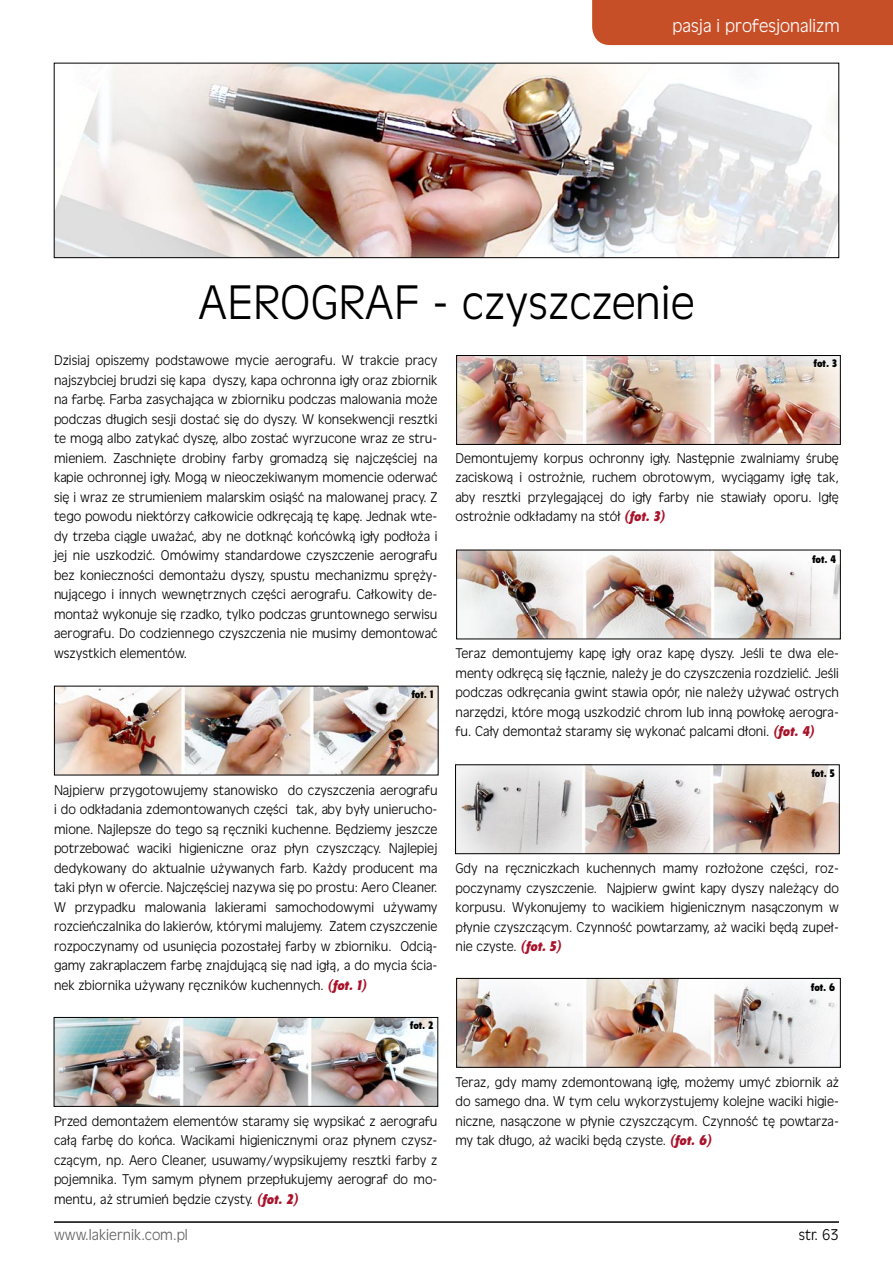
<style>
.page{position:relative;width:893px;height:1263px;background:#fff}
.page>*{position:absolute;margin:0;border:0;box-sizing:border-box;transform-origin:0 0}
.t1{font:46.5px "Olivea CEFN Light";letter-spacing:.005em;color:#000}
.t2{font:18px "Olivea CEFN Light";letter-spacing:.005em;color:#fff}
.t3{font:15px "Olivea CEFN Light";letter-spacing:.005em;color:#636363}
.t4{font:15px "Olivea CEFN Light";color:#000}
.t5{font:13.5px/19.5px "Olivea CEFN Light";letter-spacing:.005em;color:#000;text-align:justify}
.t6{font:700 10.5px "Olivea CEFN";color:#000}
.s1{font-family:"Olivea CEFN";font-weight:700;font-style:italic;color:#a9122a}
</style>
<div class="page">
<hr style="left:54px;top:1221px;width:785px;height:2px;background:#000">
<img style="left:56px;top:65px;width:781px;height:191px">
<div style="left:54px;top:63px;width:785px;height:195px;border:1px solid #000"></div>
<img style="left:56px;top:688px;width:380px;height:85px">
<img style="left:56px;top:1019px;width:380px;height:85px">
<div style="left:54px;top:1017px;width:384px;height:89px;border:1px solid #000"></div>
<img style="left:458px;top:357px;width:380px;height:86px">
<div style="left:456px;top:355px;width:384px;height:90px;border:1px solid #000"></div>
<img style="left:458px;top:980px;width:380px;height:85px">
<div style="left:456px;top:978px;width:384px;height:89px;border:1px solid #000"></div>
<img style="left:457px;top:766px;width:380px;height:86px">
<div style="left:455px;top:764px;width:384px;height:90px;border:1px solid #000"></div>
<img style="left:458px;top:552px;width:380px;height:85px">
<div style="left:592px;top:0;width:301px;height:45px;background:#c74f27"></div>
<p class="t2" style="left:672px;top:15px;width:169px">pasja i profesjonalizm</p>
<p class="t1" style="left:198px;top:275px;width:498px">AEROGRAF - czyszczenie</p>
<p class="t5" style="left:54px;top:350px;width:385px">Dzisiaj opiszemy podstawowe mycie aerografu. W trakcie pracy najszybciej brudzi się kapa dyszy, kapa ochronna igły oraz zbiornik na farbę. Farba zasychająca w zbiorniku podczas malowania może podczas długich sesji dostać się do dyszy. W konsekwencji resztki te mogą albo zatykać dyszę, albo zostać wyrzucone wraz ze stru&shy;mieniem. Zaschnięte drobiny farby gromadzą się najczęściej na kapie ochronnej igły. Mogą w nieoczekiwanym momencie oderwać się i wraz ze strumieniem malarskim osiąść na malowanej pracy. Z tego powodu niektórzy całkowicie odkręcają tę kapę. Jednak wte&shy;dy trzeba ciągle uważać, aby ne dotknąć końcówką igły podłoża i jej nie uszkodzić. Omówimy standardowe czyszczenie aerografu bez konieczności demontażu dyszy, spustu mechanizmu spręży&shy;nującego i innych wewnętrznych części aerografu. Całkowity de&shy;montaż wykonuje się rzadko, tylko podczas gruntownego serwisu aerografu. Do codziennego czyszczenia nie musimy demontować wszystkich elementów.</p>
<p class="t6" style="left:411px;top:688px;width:24px">fot. 1</p>
<p class="t5" style="left:54px;top:780px;width:385px">Najpierw przygotowujemy stanowisko do czyszczenia aerografu i do odkładania zdemontowanych części tak, aby były unierucho&shy;mione. Najlepsze do tego są ręczniki kuchenne. Będziemy jeszcze potrzebować waciki higieniczne oraz płyn czyszczący. Najlepiej dedykowany do aktualnie używanych farb. Każdy producent ma taki płyn w ofercie. Najczęściej nazywa się po prostu: Aero Cleaner.<br>W przypadku malowania lakierami samochodowymi używamy rozcieńczalnika do lakierów, którymi malujemy. Zatem czyszczenie rozpoczynamy od usunięcia pozostałej farby w zbiorniku. Odcią&shy;gamy zakraplaczem farbę znajdującą się nad igłą, a do mycia ścia&shy;nek zbiornika używany ręczników kuchennych. <span class="s1">(fot. 1)</span></p>
<p class="t6" style="left:410px;top:1019px;width:25px">fot. 2</p>
<p class="t6" style="left:814px;top:356px;width:25px">fot. 3</p>
<p class="t5" style="left:455px;top:448px;width:385px">Demontujemy korpus ochronny igły. Następnie zwalniamy śrubę zaciskową i ostrożnie, ruchem obrotowym, wyciągamy igłę tak, aby resztki przylegającej do igły farby nie stawiały oporu. Igłę ostrożnie odkładamy na stół <span class="s1">(fot. 3)</span></p>
<p class="t6" style="left:812px;top:552px;width:25px">fot. 4</p>
<p class="t5" style="left:455px;top:643px;width:385px">Teraz demontujemy kapę igły oraz kapę dyszy. Jeśli te dwa ele&shy;menty odkręcą się łącznie, należy je do czyszczenia rozdzielić. Jeśli podczas odkręcania gwint stawia opór, nie należy używać ostrych narzędzi, które mogą uszkodzić chrom lub inną powłokę aerogra&shy;fu. Cały demontaż staramy się wykonać palcami dłoni. <span class="s1">(fot. 4)</span></p>
<p class="t6" style="left:811px;top:766px;width:25px">fot. 5</p>
<p class="t5" style="left:455px;top:858px;width:385px">Gdy na ręczniczkach kuchennych mamy rozłożone części, roz&shy;poczynamy czyszczenie. Najpierw gwint kapy dyszy należący do korpusu. Wykonujemy to wacikiem higienicznym nasączonym w płynie czyszczącym. Czynność powtarzamy, aż waciki będą zupeł&shy;nie czyste. <span class="s1">(fot. 5)</span></p>
<p class="t6" style="left:811px;top:980px;width:26px">fot. 6</p>
<p class="t5" style="left:54px;top:1111px;width:385px">Przed demontażem elementów staramy się wypsikać z aerografu całą farbę do końca. Wacikami higienicznymi oraz płynem czysz&shy;czącym, np. Aero Cleaner, usuwamy/wypsikujemy resztki farby z pojemnika. Tym samym płynem przepłukujemy aerograf do mo&shy;mentu, aż strumień będzie czysty. <span class="s1">(fot. 2)</span></p>
<p class="t5" style="left:455px;top:1072px;width:385px">Teraz, gdy mamy zdemontowaną igłę, możemy umyć zbiornik aż do samego dna. W tym celu wykorzystujemy kolejne waciki higie&shy;niczne, nasączone w płynie czyszczącym. Czynność tę powtarza&shy;my tak długo, aż waciki będą czyste. <span class="s1">(fot. 6)</span></p>
<p class="t3" style="left:54px;top:1226px;width:135px">www.lakiernik.com.pl</p>
<p class="t4" style="left:799px;top:1226px;width:42px">str. 63</p>
</div>
